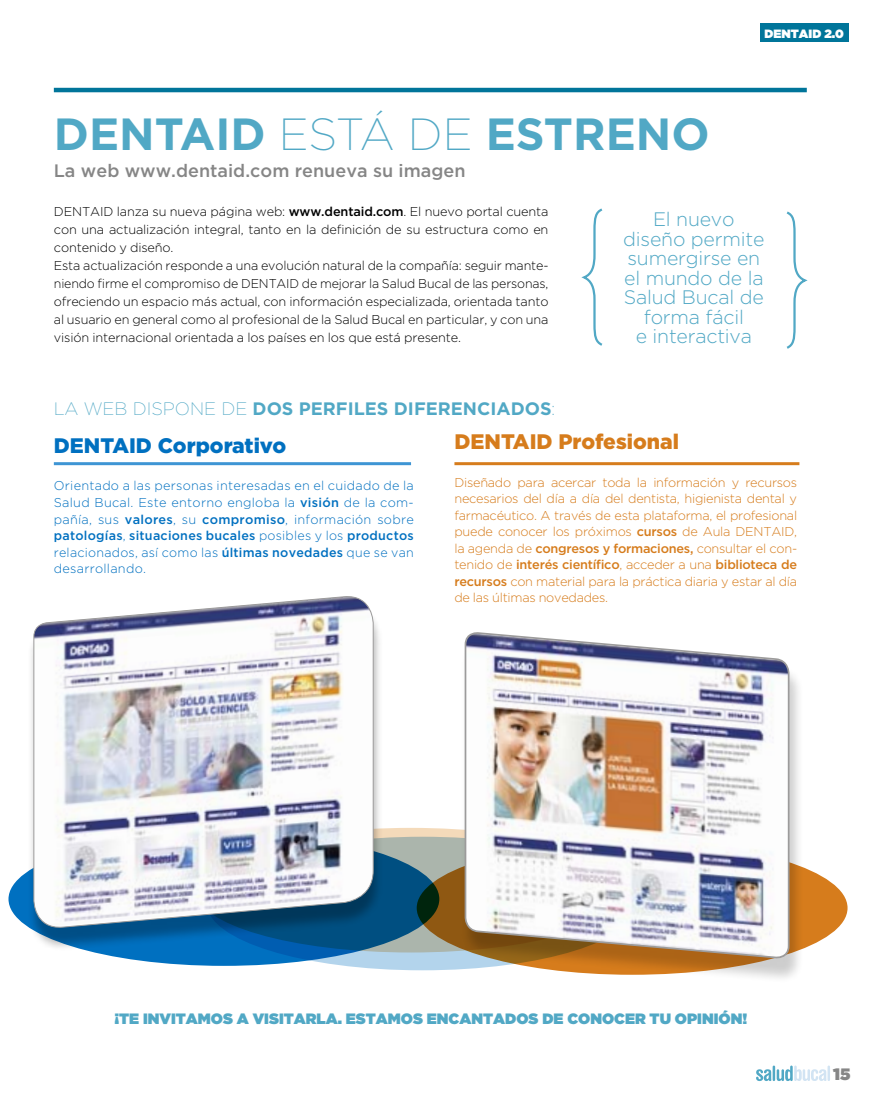
<style>
.page{position:relative;width:893px;height:1106px;background:#fff}
.page>*{position:absolute;margin:0;border:0;box-sizing:border-box;transform-origin:0 0}
.t1{font:700 45px "Gotham";color:#51a8c5}
.t2{font:900 21px "Gotham";color:#0070c0}
.t3{font:900 21px "Gotham";color:#d67c1c}
.t4{font:300 19.5px/19.5px "Gotham";letter-spacing:-.01em;color:#51a8c5;text-align:center}
.t5{font:700 18px "Gotham";color:#51a8c5}
.t6{font:500 18px "Gotham";color:#868686}
.t7{font:900 16.5px "Gotham";color:#868686}
.t8{font:900 15px "Gotham";color:#51a8c5}
.t9{font:300 12.75px/18px "Gotham";letter-spacing:-.01em;color:#000}
.t10{font:300 12.75px/16.5px "Gotham";letter-spacing:-.02em;color:#d67c1c;text-align:justify}
.t11{font:300 12.75px/16.5px "Gotham";letter-spacing:.02em;color:#0070c0;text-align:justify}
.t12{font:900 12px "Gotham";color:#fff}
.s1{font-weight:200}
.s2{font-weight:500}
</style>
<div class="page">
<svg style="left:756px;top:1065px;width:74px;height:16px"></svg>
<div style="left:760px;top:23px;width:89px;height:19px;background:#00759a"></div>
<div style="left:8px;top:832px;width:431px;height:133px;background:#0070c0;border-radius:50%"></div>
<div style="left:417px;top:841px;width:430px;height:133px;background:#d67c1c;border-radius:50%"></div>
<svg style="left:207px;top:836px;width:431px;height:134px;fill:#b3d4ec"></svg>
<svg style="left:196px;top:828px;width:430px;height:124px"></svg>
<hr style="left:54px;top:88px;width:753px;height:4px;background:#00759a">
<svg style="left:786px;top:211px;width:22px;height:138px"></svg>
<svg style="left:581px;top:208px;width:22px;height:138px"></svg>
<div style="left:27px;top:602px;width:357px;height:348px;background:#000;opacity:.3"></div>
<img style="left:33px;top:596px;width:341px;height:334px">
<div style="left:461px;top:639px;width:343px;height:345px;background:#000;opacity:.2"></div>
<img style="left:464px;top:632px;width:326px;height:328px">
<hr style="left:54px;top:462px;width:357px;height:3px;background:#3e95d4">
<hr style="left:454px;top:462px;width:345px;height:3px;background:#d67c1c">
<p class="t12" style="left:764px;top:26px;width:81px">DENTAID 2.0</p>
<p class="t1" style="left:54px;top:108px;width:657px">DENTAID <span class="s1">ESTÁ DE</span> ESTRENO</p>
<p class="t6" style="left:54px;top:160px;width:413px">La web www.dentaid.com renueva su imagen</p>
<p class="t9" style="left:54px;top:202px;width:496px">DENTAID lanza su nueva página web: <span class="s2">www.dentaid.com</span>. El nuevo portal cuenta con una actualización integral, tanto en la definición de su estructura como en contenido y diseño.<br>Esta actualización responde a una evolución natural de la compañía: seguir mante&shy;niendo firme el compromiso de DENTAID de mejorar la Salud Bucal de las personas, ofreciendo un espacio más actual, con información especializada, orientada tanto al usuario en general como al profesional de la Salud Bucal en particular, y con una visión internacional orientada a los países en los que está presente.</p>
<p class="t4" style="left:623px;top:209px;width:143px">El nuevo diseño permite sumergirse en el mundo de la<br>Salud Bucal de forma fácil<br>e interactiva</p>
<p class="t5" style="left:54px;top:398px;width:449px"><span class="s1">LA WEB DISPONE DE</span> DOS PERFI LES DI FERENCIAD</p>
<p class="t5" style="left:525px;top:398px;width:32px">OS<span class="s1">:</span></p>
<p class="t2" style="left:54px;top:433px;width:234px">DENTAID Corporativo</p>
<p class="t11" style="left:54px;top:477px;width:361px">Orientado a las personas interesadas en el cuidado de la Salud Bucal. Este entorno engloba la <span class="s2">visión</span> de la com&shy;pañía, sus <span class="s2">valores</span>, su <span class="s2">compromiso</span>, información sobre <span class="s2">patologías</span>, <span class="s2">situaciones bucales</span> posibles y los <span class="s2">productos </span>relacionados, así como las <span class="s2">últimas novedades</span> que se van desarrollando.</p>
<p class="t3" style="left:454px;top:430px;width:226px">DENTAID Profesional</p>
<p class="t10" style="left:454px;top:474px;width:344px">Diseñado para acercar toda la información y recursos necesarios del día a día del dentista, higienista dental y farmacéutico. A través de esta plataforma, el profesional puede conocer los próximos <span class="s2">cursos</span> de Aula DENTAID, la agenda de <span class="s2">congresos y formaciones,</span> consultar el con&shy;tenido de <span class="s2">interés científico</span>, acceder a una <span class="s2">biblioteca de recursos</span> con material para la práctica diaria y estar al día de las últimas novedades.</p>
<p class="t8" style="left:114px;top:1009px;width:634px">¡TE INVITAMOS A VISITARLA. ESTAMOS ENCANTADOS DE CONOCER TU OPINIÓN!</p>
<p class="t7" style="left:833px;top:1064px;width:19px">15</p>
</div>
